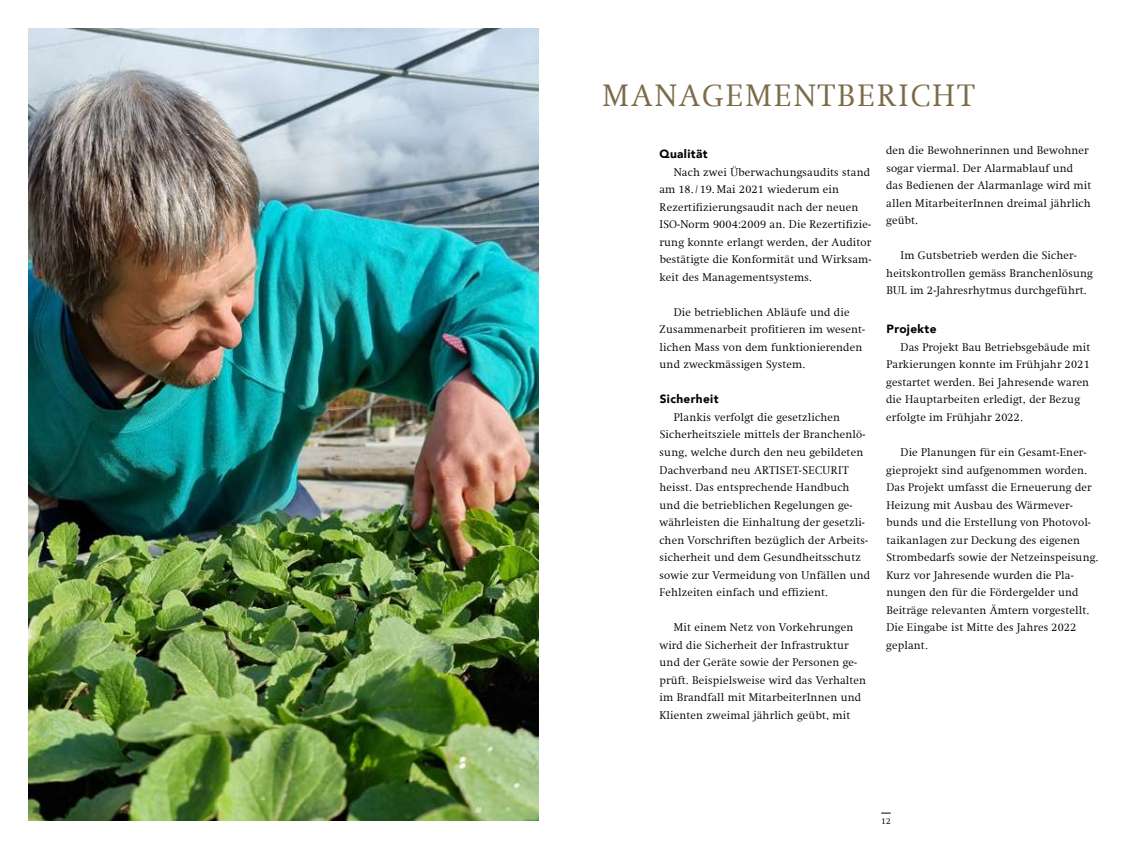
<style>
.page{position:relative;width:1134px;height:851px;background:#fff}
.page>*{position:absolute;margin:0;border:0;box-sizing:border-box;transform-origin:0 0}
.t1{font:300 31.25px "Swift Com";letter-spacing:.07em;color:#7b6b4a}
.t2{font:900 11.88px "Avenir";letter-spacing:.03em;color:#000}
.t3{font:300 11.25px/17.5px "Swift Com";letter-spacing:.015em;color:#000}
.t4{font:300 8.75px "Swift Com";color:#000}
</style>
<div class="page">
<img style="left:28px;top:28px;width:511px;height:792px">
<h1 class="t1" style="left:602px;top:77px;width:374px">MANAGEMENTBERICHT</h1>
<p class="t2" style="left:659px;top:144px;width:50px">Qualität</p>
<p class="t3" style="left:659px;top:163px;width:214px;text-indent:14px">Nach zwei Überwachungsaudits stand am 18. / 19. Mai 2021 wiederum ein Rezertifizierungsaudit nach der neuen ISO-Norm 9004:2009 an. Die Rezertifizie&shy;rung konnte erlangt werden, der Auditor bestätigte die Konformität und Wirksam&shy;keit des Managementsystems.</p>
<p class="t3" style="left:659px;top:303px;width:207px;text-indent:14px">Die betrieblichen Abläufe und die Zusammenarbeit profitieren im wesent&shy;lichen Mass von dem funktionierenden und zweckmässigen System.</p>
<p class="t2" style="left:660px;top:389px;width:60px">Sicherheit</p>
<p class="t3" style="left:659px;top:408px;width:212px;text-indent:14px">Plankis verfolgt die gesetzlichen Sicherheitsziele mittels der Branchenlö&shy;sung, welche durch den neu gebildeten Dachverband neu ARTISET-SECURIT heisst. Das entsprechende Handbuch und die betrieblichen Regelungen ge&shy;währleisten die Einhaltung der gesetzli&shy;chen Vorschriften bezüglich der Arbeits&shy;sicherheit und dem Gesundheitsschutz sowie zur Vermeidung von Unfällen und Fehlzeiten einfach und effizient.</p>
<p class="t3" style="left:659px;top:618px;width:208px;text-indent:14px">Mit einem Netz von Vorkehrungen wird die Sicherheit der Infrastruktur und der Geräte sowie der Personen ge&shy;prüft. Beispielsweise wird das Verhalten im Brandfall mit MitarbeiterInnen und Klienten zweimal jährlich geübt, mit</p>
<p class="t3" style="left:886px;top:142px;width:207px">den die Bewohnerinnen und Bewohner sogar viermal. Der Alarmablauf und das Bedienen der Alarmanlage wird mit allen MitarbeiterInnen dreimal jährlich geübt.</p>
<p class="t3" style="left:886px;top:247px;width:208px;text-align:center">Im Gutsbetrieb werden die Sicher&shy;heitskontrollen gemäss Branchenlösung<br>BUL im 2-Jahresrhytmus durchgeführt.</p>
<p class="t2" style="left:886px;top:319px;width:51px">Projekte</p>
<p class="t3" style="left:886px;top:338px;width:206px;text-indent:14px">Das Projekt Bau Betriebsgebäude mit Parkierungen konnte im Frühjahr 2021 gestartet werden. Bei Jahresende waren die Hauptarbeiten erledigt, der Bezug erfolgte im Frühjahr 2022.</p>
<p class="t3" style="left:886px;top:443px;width:214px;text-indent:14px">Die Planungen für ein Gesamt-Ener&shy;gieprojekt sind aufgenommen worden.<br>Das Projekt umfasst die Erneuerung der Heizung mit Ausbau des Wärmever&shy;bunds und die Erstellung von Photovol&shy;taikanlagen zur Deckung des eigenen Strombedarfs sowie der Netzeinspeisung.<br>Kurz vor Jahresende wurden die Pla&shy;nungen den für die Fördergelder und Beiträge relevanten Ämtern vorgestellt.<br>Die Eingabe ist Mitte des Jahres 2022 geplant.</p>
<p class="t4" style="left:881px;top:816px;width:11px">12</p>
</div>
